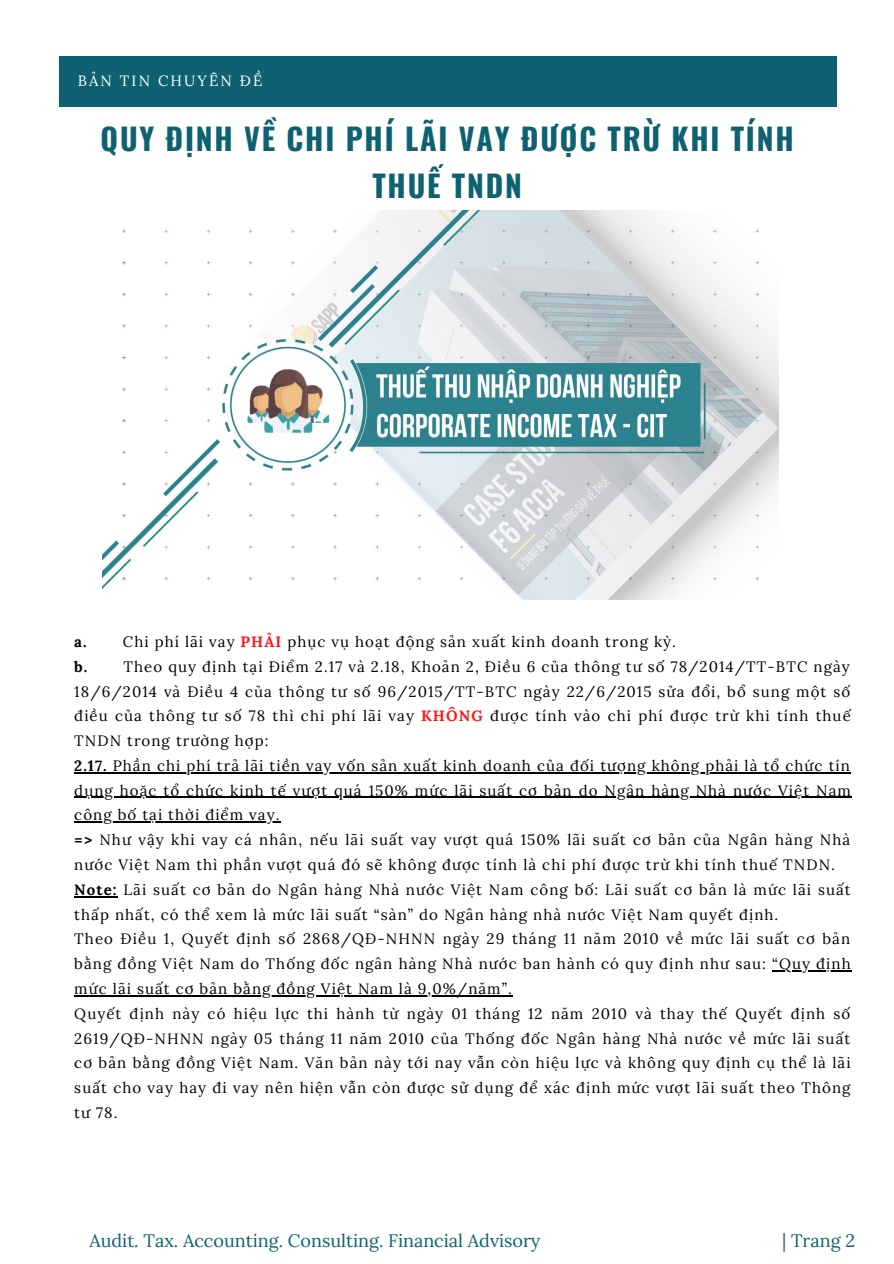
<style>
.page{position:relative;width:894px;height:1264px;background:#fff}
.page>*{position:absolute;margin:0;border:0;box-sizing:border-box;transform-origin:0 0}
.t1{font:700 30px/47.2px "Oswald";letter-spacing:.06em;color:#0e6171;text-align:center}
.t2{font:18px "Lora";color:#0e6171}
.t3{font:15px/24.8px "Lora";letter-spacing:.07em;color:#000}
.t4{font:700 15px "Lora";color:#000}
.t5{font:14.85px "Lora";letter-spacing:.14em;color:#fff}
.s1{font-weight:700;color:#ff1616}
.s2{font-weight:700}
</style>
<div class="page">
<div style="left:59px;top:56px;width:777px;height:51px;background:#0e6171"></div>
<hr style="left:74px;top:772px;width:39px;height:1px;background:#000">
<hr style="left:113px;top:772px;width:737px;height:1px;background:#000">
<hr style="left:74px;top:796px;width:777px;height:2px;background:#000">
<hr style="left:74px;top:821px;width:206px;height:1px;background:#000">
<hr style="left:74px;top:896px;width:44px;height:1px;background:#000">
<hr style="left:772px;top:970px;width:79px;height:1px;background:#000">
<hr style="left:74px;top:995px;width:438px;height:1px;background:#000">
<img style="left:102px;top:211px;width:676px;height:388px">
<p class="t5" style="left:78px;top:71px;width:186px">BẢN TIN CHUYÊN ĐỀ</p>
<h1 class="t1" style="left:101px;top:114px;width:694px">QUY ĐỊNH VỀ CHI PHÍ LÃI VAY ĐƯỢC TRỪ KHI TÍNH<br>THUẾ TNDN</h1>
<p class="t3" style="left:74px;top:629px;width:777px;text-indent:48px">Chi phí lãi vay <span class="s1">PHẢI</span> phục vụ hoạt động sản xuất kinh doanh trong kỳ.<br><span class="s2">b.</span> Theo quy định tại Điểm 2.17 và 2.18, Khoản 2, Điều 6 của thông tư số 78/2014/TT-BTC ngày 18/6/2014 và Điều 4 của thông tư số 96/2015/TT-BTC ngày 22/6/2015 sửa đổi, bổ sung một số điều của thông tư số 78 thì chi phí lãi vay <span class="s1">KHÔNG</span> được tính vào chi phí được trừ khi tính thuế TNDN trong trường hợp:<br><span class="s2">2.17.</span> Phần chi phí trả lãi tiền vay vốn sản xuất kinh doanh của đối tượng không phải là tổ chức tín dụng hoặc tổ chức kinh tế vượt quá 150% mức lãi suất cơ bản do Ngân hàng Nhà nước Việt Nam công bố tại thời điểm vay.<br><span class="s2">=&gt;</span> Như vậy khi vay cá nhân, nếu lãi suất vay vượt quá 150% lãi suất cơ bản của Ngân hàng Nhà nước Việt Nam thì phần vượt quá đó sẽ không được tính là chi phí được trừ khi tính thuế TNDN.<br><span class="s2">Note:</span> Lãi suất cơ bản do Ngân hàng Nhà nước Việt Nam công bố: Lãi suất cơ bản là mức lãi suất thấp nhất, có thể xem là mức lãi suất “sàn” do Ngân hàng nhà nước Việt Nam quyết định.<br>Theo Điều 1, Quyết định số 2868/QĐ-NHNN ngày 29 tháng 11 năm 2010 về mức lãi suất cơ bản bằng đồng Việt Nam do Thống đốc ngân hàng Nhà nước ban hành có quy định như sau: “Quy định mức lãi suất cơ bản bằng đồng Việt Nam là 9,0%/năm”.<br>Quyết định này có hiệu lực thi hành từ ngày 01 tháng 12 năm 2010 và thay thế Quyết định số 2619/QĐ-NHNN ngày 05 tháng 11 năm 2010 của Thống đốc Ngân hàng Nhà nước về mức lãi suất cơ bản bằng đồng Việt Nam. Văn bản này tới nay vẫn còn hiệu lực và không quy định cụ thể là lãi suất cho vay hay đi vay nên hiện vẫn còn được sử dụng để xác định mức vượt lãi suất theo Thông tư 78.</p>
<p class="t4" style="left:74px;top:632px;width:14px">a.</p>
<p class="t2" style="left:89px;top:1228px;width:452px">Audit. Tax. Accounting. Consulting. Financial Advisory</p>
<p class="t2" style="left:782px;top:1228px;width:74px">| Trang 2</p>
</div>
